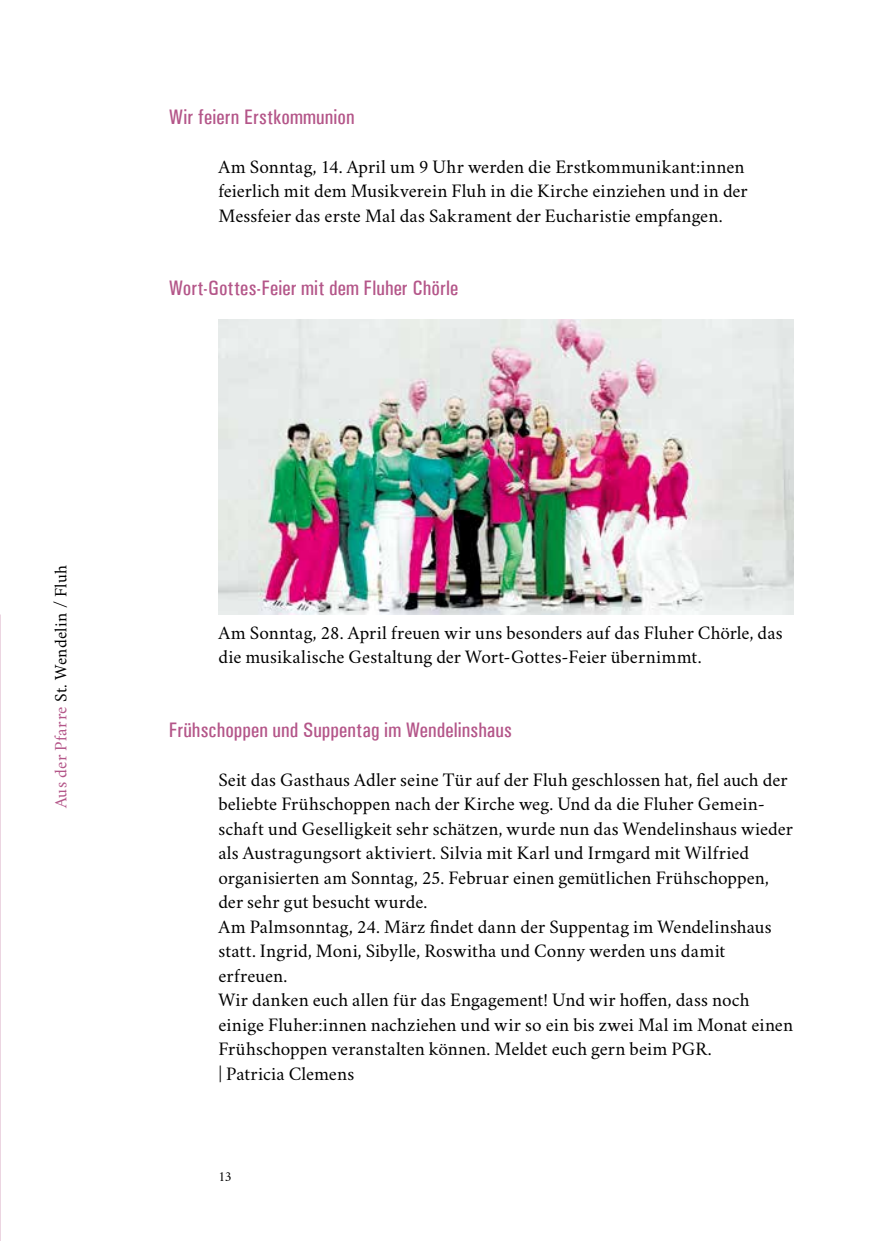
<style>
.page{position:relative;width:893px;height:1241px;background:#fff}
.page>*{position:absolute;margin:0;border:0;box-sizing:border-box;transform-origin:0 0}
.t1{font:500 condensed 21px "Univers";letter-spacing:.005em;color:#b45689}
.t2{font:19.25px/24.5px "Crimson";letter-spacing:.005em;color:#000}
.t3{font:17.5px "Crimson";letter-spacing:.015em;color:#000}
.t4{font:14px "Crimson";color:#000}
.s1{color:#b45689}
</style>
<div class="page">
<svg style="left:0;top:831px;width:1px;height:123px"></svg>
<svg style="left:0;top:991px;width:1px;height:114px"></svg>
<img style="left:218px;top:320px;width:576px;height:294px">
<p class="t1" style="left:169px;top:104px;width:187px">Wir feiern Erstkommunion</p>
<p class="t2" style="left:218px;top:152px;width:531px">Am Sonntag, 14. April um 9 Uhr werden die Erstkommunikant:innen feierlich mit dem Musikverein Fluh in die Kirche einziehen und in der<br>Messfeier das erste Mal das Sakrament der Eucharistie empfangen.</p>
<p class="t1" style="left:169px;top:276px;width:291px">Wort-Gottes-Feier mit dem Fluher Chörle</p>
<p class="t3" style="left:47px;top:808px;width:245px;rotate:-90deg"><span class="s1">Aus der Pfarre</span> St. Wendelin / Fluh</p>
<p class="t2" style="left:218px;top:617px;width:566px">Am Sonntag, 28. April freuen wir uns besonders auf das Fluher Chörle, das die musikalische Gestaltung der Wort-Gottes-Feier übernimmt.</p>
<p class="t1" style="left:169px;top:717px;width:345px">Frühschoppen und Suppentag im Wendelinshaus</p>
<p class="t2" style="left:218px;top:764px;width:576px">Seit das Gasthaus Adler seine Tür auf der Fluh geschlossen hat, fiel auch der beliebte Frühschoppen nach der Kirche weg. Und da die Fluher Gemein&shy;schaft und Geselligkeit sehr schätzen, wurde nun das Wendelinshaus wieder als Austragungsort aktiviert. Silvia mit Karl und Irmgard mit Wilfried organisierten am Sonntag, 25. Februar einen gemütlichen Frühschoppen, der sehr gut besucht wurde.<br>Am Palmsonntag, 24. März findet dann der Suppentag im Wendelinshaus statt. Ingrid, Moni, Sibylle, Roswitha und Conny werden uns damit erfreuen.<br>Wir danken euch allen für das Engagement! Und wir hoffen, dass noch einige Fluher:innen nachziehen und wir so ein bis zwei Mal im Monat einen Frühschoppen veranstalten können. Meldet euch gern beim PGR.<br>| Patricia Clemens</p>
<p class="t4" style="left:218px;top:1164px;width:15px">13</p>
</div>
